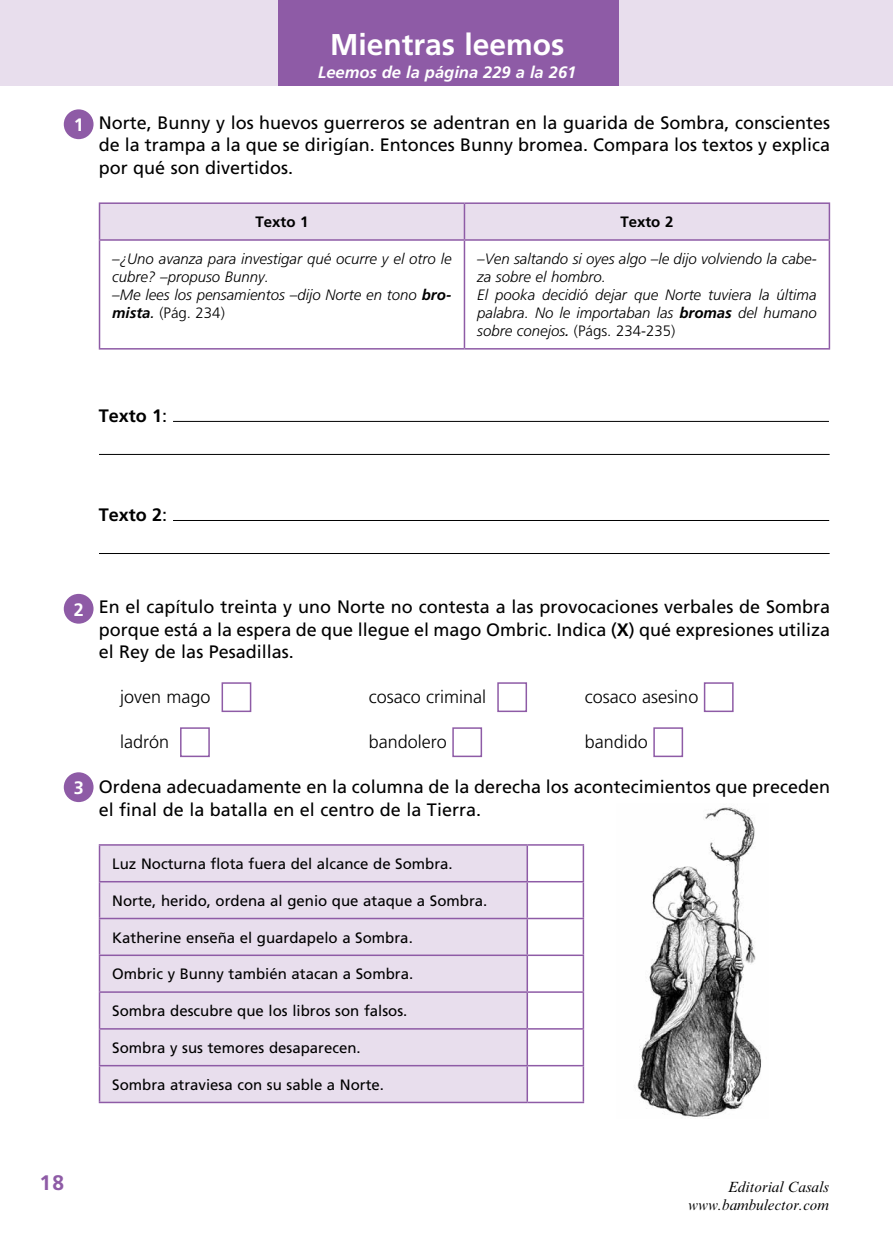
<style>
.page{position:relative;width:893px;height:1234px;background:#fff}
.page>*{position:absolute;margin:0;border:0;box-sizing:border-box;transform-origin:0 0}
.t1{font:700 30px "Frutiger";color:#fff}
.t2{font:700 21px "Frutiger";color:#8e5ba6}
.t3{font:18px/22.5px "Frutiger LT Std";color:#000;text-align:justify}
.t4{font:300 18px "Frutiger LT Std";color:#000}
.t5{font:700 18px "Frutiger LT Std";color:#000}
.t6{font:700 18px "Frutiger";color:#fff}
.t7{font:italic 700 16.5px "Frutiger";color:#fff}
.t8{font:italic 300 15px/18px "Frutiger LT Std";color:#000}
.t9{font:15px "Frutiger LT Std";color:#000}
.t10{font:italic 15px/18px "Times New Roman MT Std";color:#000;text-align:right}
.t11{font:700 15px "Frutiger LT Std";color:#000}
.s1{font-weight:700}
.s2{font-weight:400}
.s3{font-style:normal}
</style>
<div class="page">
<div style="left:0;top:0;width:893px;height:85px;background:#e8deed"></div>
<div style="left:100px;top:204px;width:729px;height:35px;background:#e8deed"></div>
<hr style="left:99px;top:202px;width:365px;height:2px;background:#8e5ba6">
<hr style="left:99px;top:204px;width:1px;height:35px;background:#8e5ba6">
<hr style="left:464px;top:202px;width:366px;height:2px;background:#8e5ba6">
<hr style="left:464px;top:204px;width:1px;height:35px;background:#8e5ba6">
<hr style="left:829px;top:204px;width:1px;height:35px;background:#8e5ba6">
<hr style="left:99px;top:239px;width:365px;height:2px;background:#8e5ba6">
<hr style="left:99px;top:241px;width:1px;height:107px;background:#8e5ba6">
<hr style="left:464px;top:239px;width:366px;height:2px;background:#8e5ba6">
<hr style="left:464px;top:241px;width:1px;height:107px;background:#8e5ba6">
<hr style="left:829px;top:241px;width:1px;height:107px;background:#8e5ba6">
<hr style="left:99px;top:348px;width:365px;height:1px;background:#8e5ba6">
<hr style="left:464px;top:348px;width:366px;height:1px;background:#8e5ba6">
<hr style="left:173px;top:421px;width:656px;height:1px;background:#000">
<hr style="left:99px;top:454px;width:731px;height:1px;background:#000">
<hr style="left:173px;top:520px;width:656px;height:1px;background:#000">
<hr style="left:99px;top:553px;width:731px;height:1px;background:#000">
<div style="left:222px;top:682px;width:29px;height:30px;border:2px solid #8e5ba6"></div>
<div style="left:497px;top:682px;width:30px;height:30px;border:2px solid #8e5ba6"></div>
<div style="left:704px;top:682px;width:30px;height:30px;border:2px solid #8e5ba6"></div>
<div style="left:180px;top:727px;width:30px;height:30px;border:2px solid #8e5ba6"></div>
<div style="left:452px;top:727px;width:30px;height:30px;border:2px solid #8e5ba6"></div>
<div style="left:653px;top:727px;width:30px;height:30px;border:2px solid #8e5ba6"></div>
<div style="left:100px;top:845px;width:426px;height:256px;background:#e8deed"></div>
<hr style="left:99px;top:844px;width:428px;height:1px;background:#8e5ba6">
<hr style="left:99px;top:845px;width:1px;height:35px;background:#8e5ba6">
<hr style="left:527px;top:844px;width:57px;height:1px;background:#8e5ba6">
<hr style="left:526px;top:845px;width:2px;height:35px;background:#8e5ba6">
<hr style="left:583px;top:845px;width:1px;height:35px;background:#8e5ba6">
<hr style="left:99px;top:880px;width:428px;height:2px;background:#8e5ba6">
<hr style="left:99px;top:882px;width:1px;height:35px;background:#8e5ba6">
<hr style="left:527px;top:880px;width:57px;height:2px;background:#8e5ba6">
<hr style="left:526px;top:882px;width:2px;height:35px;background:#8e5ba6">
<hr style="left:583px;top:882px;width:1px;height:35px;background:#8e5ba6">
<hr style="left:99px;top:917px;width:428px;height:2px;background:#8e5ba6">
<hr style="left:99px;top:919px;width:1px;height:35px;background:#8e5ba6">
<hr style="left:527px;top:917px;width:57px;height:2px;background:#8e5ba6">
<hr style="left:526px;top:919px;width:2px;height:35px;background:#8e5ba6">
<hr style="left:583px;top:919px;width:1px;height:35px;background:#8e5ba6">
<hr style="left:99px;top:954px;width:428px;height:1px;background:#8e5ba6">
<hr style="left:99px;top:955px;width:1px;height:36px;background:#8e5ba6">
<hr style="left:527px;top:954px;width:57px;height:1px;background:#8e5ba6">
<hr style="left:526px;top:955px;width:2px;height:36px;background:#8e5ba6">
<hr style="left:583px;top:955px;width:1px;height:36px;background:#8e5ba6">
<hr style="left:99px;top:991px;width:428px;height:1px;background:#8e5ba6">
<hr style="left:99px;top:992px;width:1px;height:35px;background:#8e5ba6">
<hr style="left:527px;top:991px;width:57px;height:1px;background:#8e5ba6">
<hr style="left:526px;top:992px;width:2px;height:35px;background:#8e5ba6">
<hr style="left:583px;top:992px;width:1px;height:35px;background:#8e5ba6">
<hr style="left:99px;top:1027px;width:428px;height:2px;background:#8e5ba6">
<hr style="left:99px;top:1029px;width:1px;height:35px;background:#8e5ba6">
<hr style="left:527px;top:1027px;width:57px;height:2px;background:#8e5ba6">
<hr style="left:526px;top:1029px;width:2px;height:35px;background:#8e5ba6">
<hr style="left:583px;top:1029px;width:1px;height:35px;background:#8e5ba6">
<hr style="left:99px;top:1064px;width:428px;height:2px;background:#8e5ba6">
<hr style="left:99px;top:1066px;width:1px;height:35px;background:#8e5ba6">
<hr style="left:527px;top:1064px;width:57px;height:2px;background:#8e5ba6">
<hr style="left:526px;top:1066px;width:2px;height:35px;background:#8e5ba6">
<hr style="left:583px;top:1066px;width:1px;height:35px;background:#8e5ba6">
<hr style="left:99px;top:1101px;width:428px;height:1px;background:#8e5ba6">
<hr style="left:527px;top:1101px;width:57px;height:1px;background:#8e5ba6">
<div style="left:64px;top:109px;width:30px;height:30px;background:#8e5ba6;border-radius:50%"></div>
<div style="left:64px;top:593px;width:30px;height:30px;background:#8e5ba6;border-radius:50%"></div>
<div style="left:278px;top:0;width:340px;height:85px;background:#8e5ba6"></div>
<img style="left:637px;top:807px;width:125px;height:310px">
<div style="left:64px;top:772px;width:30px;height:29px;background:#8e5ba6;border-radius:50%"></div>
<p class="t6" style="left:74px;top:115px;width:12px">1</p>
<h1 class="t1" style="left:330px;top:27px;width:236px">Mientras leemos</h1>
<p class="t7" style="left:318px;top:62px;width:260px">Leemos de la página 229 a la 261</p>
<p class="t3" style="left:99px;top:111px;width:733px">Norte, Bunny y los huevos guerreros se adentran en la guarida de Sombra, conscientes de la trampa a la que se dirigían. Entonces Bunny bromea. Compara los textos y explica por qué son divertidos.</p>
<p class="t11" style="left:255px;top:213px;width:54px">Texto 1</p>
<p class="t11" style="left:620px;top:213px;width:54px">Texto 2</p>
<p class="t8" style="left:112px;top:250px;width:341px">–¿Uno avanza para investigar qué ocurre y el otro le cubre? –propuso Bunny.<br>–Me lees los pensamientos –dijo Norte en tono <span class="s1">bro&shy;mista</span><span class="s2">.</span> <span class="s3">(Pág. 234)</span></p>
<p class="t8" style="left:477px;top:250px;width:341px">–Ven saltando si oyes algo –le dijo volviendo la cabe&shy;za sobre el hombro.<br>El pooka decidió dejar que Norte tuviera la última palabra. No le importaban las <span class="s1">bromas</span> del humano sobre conejos<span class="s2">.</span> <span class="s3">(Págs. 234-235)</span></p>
<p class="t5" style="left:99px;top:404px;width:70px">Texto 1<span class="s2">:</span></p>
<p class="t5" style="left:99px;top:503px;width:70px">Texto 2<span class="s2">:</span></p>
<p class="t6" style="left:74px;top:599px;width:12px">2</p>
<p class="t6" style="left:74px;top:777px;width:12px">3</p>
<p class="t3" style="left:99px;top:595px;width:733px">En el capítulo treinta y uno Norte no contesta a las provocaciones verbales de Sombra porque está a la espera de que llegue el mago Ombric. Indica (<span class="s1">X</span>) qué expresiones utiliza el Rey de las Pesadillas.</p>
<p class="t4" style="left:120px;top:686px;width:92px">joven mago</p>
<p class="t4" style="left:369px;top:686px;width:119px">cosaco criminal</p>
<p class="t4" style="left:585px;top:686px;width:115px">cosaco asesino</p>
<p class="t4" style="left:120px;top:731px;width:51px">ladrón</p>
<p class="t4" style="left:369px;top:731px;width:80px">bandolero</p>
<p class="t4" style="left:585px;top:731px;width:65px">bandido</p>
<p class="t3" style="left:99px;top:775px;width:733px">Ordena adecuadamente en la columna de la derecha los acontecimientos que preceden el final de la batalla en el centro de la Tierra.</p>
<p class="t9" style="left:112px;top:854px;width:342px">Luz Nocturna flota fuera del alcance de Sombra.</p>
<p class="t9" style="left:112px;top:891px;width:377px">Norte, herido, ordena al genio que ataque a Sombra.</p>
<p class="t9" style="left:112px;top:928px;width:302px">Katherine enseña el guardapelo a Sombra.</p>
<p class="t9" style="left:112px;top:965px;width:302px">Ombric y Bunny también atacan a Sombra.</p>
<p class="t9" style="left:112px;top:1001px;width:297px">Sombra descubre que los libros son falsos.</p>
<p class="t9" style="left:112px;top:1038px;width:250px">Sombra y sus temores desaparecen.</p>
<p class="t9" style="left:112px;top:1075px;width:273px">Sombra atraviesa con su sable a Norte.</p>
<p class="t2" style="left:40px;top:1170px;width:26px">18</p>
<p class="t10" style="left:688px;top:1177px;width:142px">Editorial Casals www.bambulector.com</p>
</div>
